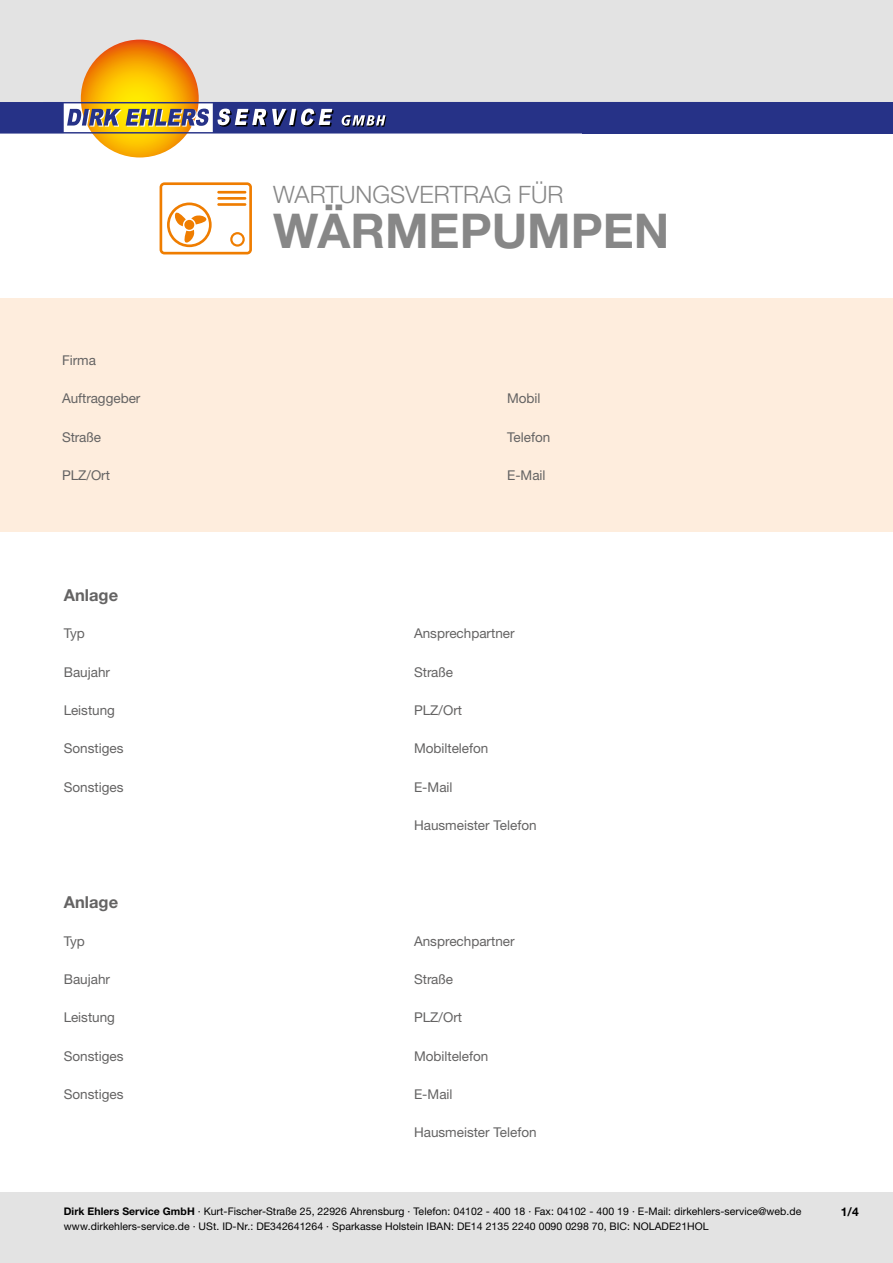
<style>
.page{position:relative;width:893px;height:1263px;background:#fff}
.page>*{position:absolute;margin:0;border:0;box-sizing:border-box;transform-origin:0 0}
.t1{font:700 48px "Helvetica Neue LTW1 G";color:#878787}
.t2{font:300 24px "Helvetica Neue LTW1 G";color:#878787}
.t3{font:700 16.5px "Helvetica Neue LTW1 G";color:#646363}
.t4{font:13.5px "Helvetica Neue LTW1 G";color:#646363}
.t5{font:700 12px "Helvetica Neue LTW1 G";color:#000}
.t6{font:10.5px/15px "Helvetica Neue LTW1 G";letter-spacing:.005em;color:#000}
.s1{font-weight:700}
</style>
<div class="page">
<svg style="left:160px;top:182px;width:92px;height:72px"></svg>
<div style="left:184px;top:220px;width:10px;height:10px;background:#ef7d00;border-radius:50%"></div>
<div style="left:0;top:0;width:893px;height:125px;background:#e3e3e3"></div>
<svg style="left:81px;top:40px;width:118px;height:117px;background:#f6a502"></svg>
<svg style="left:0;top:102px;width:583px;height:32px;background:#555985"></svg>
<div style="left:583px;top:102px;width:310px;height:32px;background:#263287"></div>
<div style="left:0;top:1193px;width:893px;height:70px;background:#e3e3e3"></div>
<div style="left:0;top:298px;width:893px;height:233px;background:#feeddd"></div>
<h2 class="t2" style="left:273px;top:180px;width:292px">WARTUNGSVERTRAG FÜR</h2>
<h1 class="t1" style="left:273px;top:202px;width:398px">WÄRMEPUMPEN</h1>
<p class="t4" style="left:62px;top:352px;width:36px">Firma</p>
<p class="t4" style="left:62px;top:390px;width:80px">Auftraggeber</p>
<p class="t4" style="left:507px;top:390px;width:35px">Mobil</p>
<p class="t4" style="left:62px;top:429px;width:41px">Straße</p>
<p class="t4" style="left:507px;top:429px;width:45px">Telefon</p>
<p class="t4" style="left:62px;top:467px;width:50px">PLZ/Ort</p>
<p class="t4" style="left:507px;top:467px;width:40px">E-Mail</p>
<p class="t3" style="left:64px;top:585px;width:56px">Anlage</p>
<p class="t4" style="left:64px;top:625px;width:23px">Typ</p>
<p class="t4" style="left:414px;top:625px;width:102px">Ansprechpartner</p>
<p class="t4" style="left:64px;top:663px;width:48px">Baujahr</p>
<p class="t4" style="left:414px;top:663px;width:41px">Straße</p>
<p class="t4" style="left:64px;top:702px;width:53px">Leistung</p>
<p class="t4" style="left:414px;top:702px;width:50px">PLZ/Ort</p>
<p class="t4" style="left:64px;top:740px;width:61px">Sonstiges</p>
<p class="t4" style="left:414px;top:740px;width:76px">Mobiltelefon</p>
<p class="t4" style="left:64px;top:778px;width:61px">Sonstiges</p>
<p class="t4" style="left:414px;top:778px;width:40px">E-Mail</p>
<p class="t3" style="left:64px;top:892px;width:56px">Anlage</p>
<p class="t4" style="left:414px;top:817px;width:124px">Hausmeister Telefon</p>
<p class="t4" style="left:64px;top:932px;width:23px">Typ</p>
<p class="t4" style="left:414px;top:932px;width:102px">Ansprechpartner</p>
<p class="t4" style="left:64px;top:971px;width:48px">Baujahr</p>
<p class="t4" style="left:414px;top:971px;width:41px">Straße</p>
<p class="t4" style="left:64px;top:1009px;width:53px">Leistung</p>
<p class="t4" style="left:414px;top:1009px;width:50px">PLZ/Ort</p>
<p class="t4" style="left:64px;top:1047px;width:61px">Sonstiges</p>
<p class="t4" style="left:414px;top:1047px;width:76px">Mobiltelefon</p>
<p class="t4" style="left:64px;top:1086px;width:61px">Sonstiges</p>
<p class="t4" style="left:414px;top:1086px;width:40px">E-Mail</p>
<p class="t4" style="left:414px;top:1124px;width:124px">Hausmeister Telefon</p>
<p class="t6" style="left:64px;top:1204px;width:739px"><span class="s1">Dirk Ehlers Service GmbH</span> · Kurt-Fischer-Straße 25, 22926 Ahrensburg · Telefon: 04102 - 400 18 · Fax: 04102 - 400 19 · E-Mail: dirkehlers-service@web.de www.dirkehlers-service.de · USt. ID-Nr.: DE342641264 · Sparkasse Holstein IBAN: DE14 2135 2240 0090 0298 70, BIC: NOLADE21HOL</p>
<p class="t5" style="left:841px;top:1204px;width:20px">1/4</p>
</div>
